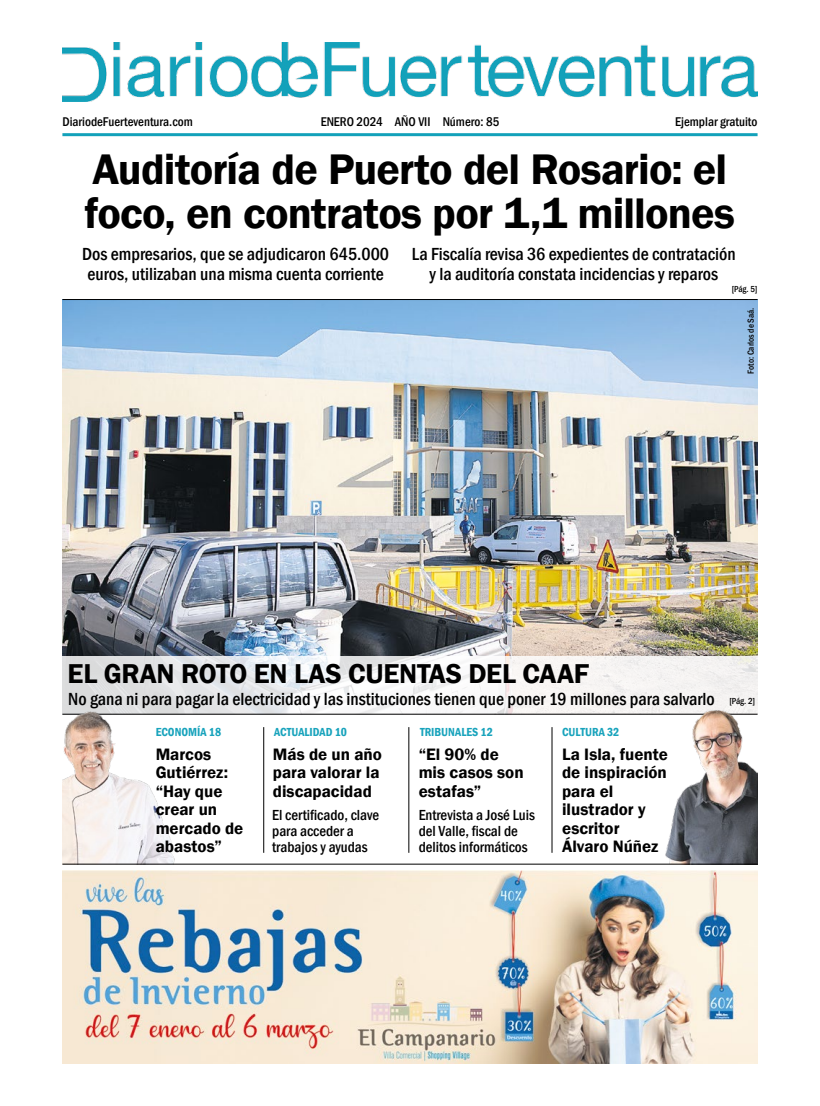
<style>
.page{position:relative;width:820px;height:1106px;background:#fff}
.page>*{position:absolute;margin:0;border:0;box-sizing:border-box;transform-origin:0 0}
.t1{font:600 44px/44px "Franklin Gothic";letter-spacing:-.02em;color:#000}
.t2{font:600 28px "Franklin Gothic";letter-spacing:-.01em;color:#000}
.t3{font:500 condensed 18px/20px "Franklin Gothic";color:#000;text-align:center}
.t4{font:600 17px/18.5px "Franklin Gothic";color:#000}
.t5{font:500 condensed 15px/16px "Franklin Gothic";color:#000}
.t6{font:500 condensed 13px "Franklin Gothic";color:#000}
.t7{font:600 condensed 12px "Franklin Gothic";color:#18a3bc}
.t8{font:500 condensed 9px "Franklin Gothic";color:#000}
</style>
<div class="page">
<img style="left:62px;top:300px;width:695px;height:356px">
<svg style="left:62px;top:656px;width:695px;height:58px;fill:#f3f2f2"></svg>
<hr style="left:62px;top:299px;width:695px;height:1px;background:#000">
<hr style="left:62px;top:133px;width:695px;height:3px;background:#12a1ba">
<img style="left:62px;top:43px;width:695px;height:59px">
<hr style="left:62px;top:714px;width:695px;height:1px;background:#000">
<img style="left:62px;top:870px;width:695px;height:193px">
<hr style="left:263px;top:727px;width:1px;height:125px;background:#000">
<hr style="left:551px;top:727px;width:1px;height:125px;background:#000">
<hr style="left:408px;top:727px;width:1px;height:125px;background:#000">
<img style="left:62px;top:709px;width:114px;height:155px">
<img style="left:663px;top:708px;width:94px;height:156px">
<hr style="left:62px;top:864px;width:695px;height:1px;background:#000">
<p class="t6" style="left:62px;top:113px;width:132px">DiariodeFuerteventura.com</p>
<p class="t6" style="left:320px;top:113px;width:180px">ENERO 2024 AÑO VII Número: 85</p>
<p class="t6" style="left:675px;top:113px;width:84px">Ejemplar gratuito</p>
<h1 class="t1" style="left:84px;top:148px;width:652px">Auditoría de Puerto del Rosario: el foco, en contratos por 1,1 millones</h1>
<p class="t3" style="left:82px;top:243px;width:308px">Dos empresarios, que se adjudicaron 645.000 euros, utilizaban una misma cuenta corriente</p>
<p class="t3" style="left:412px;top:243px;width:325px">La Fiscalía revisa 36 expedientes de contratación y la auditoría constata incidencias y reparos</p>
<p class="t8" style="left:731px;top:283px;width:27px">[Pág. 5]</p>
<p class="t8" style="left:744px;top:374px;width:68px;rotate:-90deg">Foto: Carlos de Saá.</p>
<h2 class="t2" style="left:67px;top:656px;width:523px">EL GRAN ROTO EN LAS CUENTAS DEL CAAF</h2>
<p class="t3" style="left:68px;top:688px;width:647px">No gana ni para pagar la electricidad y las instituciones tienen que poner 19 millones para salvarlo</p>
<p class="t7" style="left:156px;top:724px;width:67px">ECONOMÍA 18</p>
<p class="t7" style="left:274px;top:723px;width:74px">ACTUALIDAD 10</p>
<p class="t7" style="left:420px;top:723px;width:74px">TRIBUNALES 12</p>
<p class="t7" style="left:562px;top:724px;width:59px">CULTURA 32</p>
<p class="t4" style="left:273px;top:745px;width:110px">Más de un año para valorar la discapacidad</p>
<p class="t5" style="left:272px;top:807px;width:108px">El certificado, clave para acceder a trabajos y ayudas</p>
<p class="t4" style="left:156px;top:745px;width:89px">Marcos<br>Gutiérrez: “Hay que crear un mercado de abastos”</p>
<p class="t4" style="left:562px;top:745px;width:107px">La Isla, fuente de inspiración para el ilustrador y escritor<br>Álvaro Núñez</p>
<p class="t4" style="left:418px;top:745px;width:106px">“El 90% de mis casos son estafas”</p>
<p class="t5" style="left:418px;top:807px;width:118px">Entrevista a José Luis del Valle, fiscal de delitos informáticos</p>
<p class="t8" style="left:729px;top:695px;width:27px">[Pág. 2]</p>
</div>
